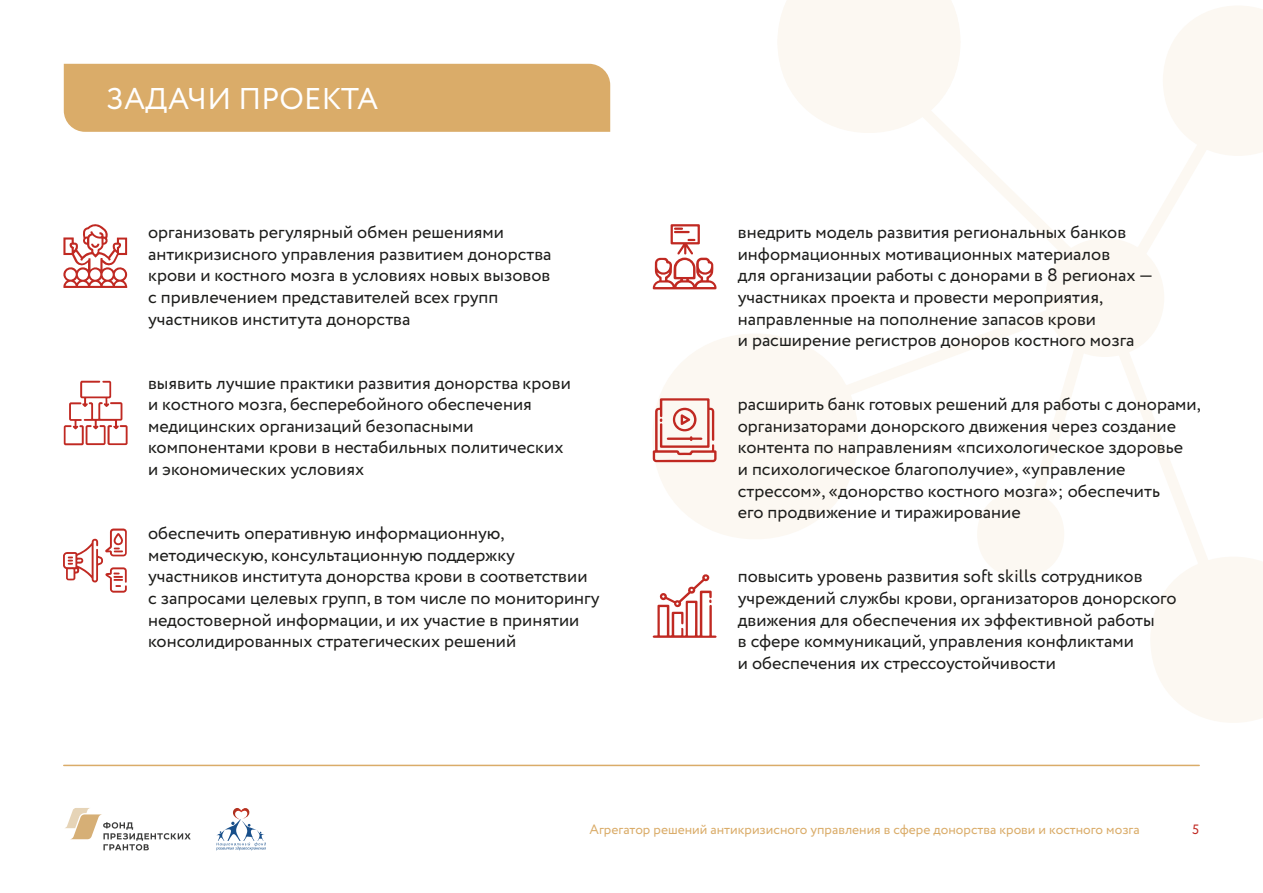
<style>
.page{position:relative;width:1263px;height:893px;background:#fff}
.page>*{position:absolute;margin:0;border:0;box-sizing:border-box;transform-origin:0 0}
.t1{font:30px "Circe";letter-spacing:.01em;color:#fff}
.t2{font:18px/21.6px "Circe";color:#1d1d1b}
.t3{font:13.5px "Circe";color:#daac69}
.t4{font:13.5px "Circe";color:#c02922}
</style>
<div class="page">
<svg style="left:65px;top:808px;width:126px;height:42px"></svg>
<svg style="left:216px;top:808px;width:50px;height:42px"></svg>
<hr style="left:64px;top:765px;width:1135px;height:1px;background:#daac69">
<svg style="left:652px;top:347px;width:205px;height:192px;fill:#fcf8f2"></svg>
<svg style="left:977px;top:6px;width:286px;height:717px"></svg>
<svg style="left:703px;top:276px;width:436px;height:173px"></svg>
<svg style="left:778px;top:0;width:182px;height:133px"></svg>
<svg style="left:866px;top:55px;width:221px;height:216px"></svg>
<div style="left:64px;top:64px;width:546px;height:68px;background:#daac69"></div>
<svg style="left:653px;top:574px;width:63px;height:64px"></svg>
<svg style="left:63px;top:528px;width:64px;height:65px"></svg>
<svg style="left:63px;top:224px;width:64px;height:64px"></svg>
<svg style="left:64px;top:381px;width:64px;height:64px"></svg>
<svg style="left:653px;top:398px;width:63px;height:64px"></svg>
<svg style="left:653px;top:224px;width:64px;height:65px"></svg>
<h1 class="t1" style="left:106px;top:79px;width:273px">ЗАДАЧИ ПРОЕКТА</h1>
<p class="t2" style="left:148px;top:222px;width:405px">организовать регулярный обмен решениями антикризисного управления развитием донорства крови и костного мозга в условиях новых вызовов с привлечением представителей всех групп участников института донорства</p>
<p class="t2" style="left:148px;top:372px;width:424px">выявить лучшие практики развития донорства крови и костного мозга, бесперебойного обеспечения медицинских организаций безопасными компонентами крови в нестабильных политических и экономических условиях</p>
<p class="t2" style="left:148px;top:523px;width:453px">обеспечить оперативную информационную, методическую, консультационную поддержку участников института донорства крови в соответствии с запросами целевых групп, в том числе по мониторингу недостоверной информации, и их участие в принятии консолидированных стратегических решений</p>
<p class="t2" style="left:738px;top:222px;width:417px">внедрить модель развития региональных банков информационных мотивационных материалов<br>для организации работы с донорами в 8 регионах — участниках проекта и провести мероприятия, направленные на пополнение запасов крови<br>и расширение регистров доноров костного мозга</p>
<p class="t2" style="left:738px;top:394px;width:464px">расширить банк готовых решений для работы с донорами, организаторами донорского движения через создание контента по направлениям «психологическое здоровье<br>и психологическое благополучие», «управление стрессом», «донорство костного мозга»; обеспечить<br>его продвижение и тиражирование</p>
<p class="t2" style="left:738px;top:566px;width:440px">повысить уровень развития soft skills сотрудников учреждений службы крови, организаторов донорского движения для обеспечения их эффективной работы<br>в сфере коммуникаций, управления конфликтами<br>и обеспечения их стрессоустойчивости</p>
<p class="t3" style="left:589px;top:821px;width:552px">Агрегатор решений антикризисного управления в сфере донорства крови и костного мозга</p>
<p class="t4" style="left:1192px;top:821px;width:8px">5</p>
</div>
